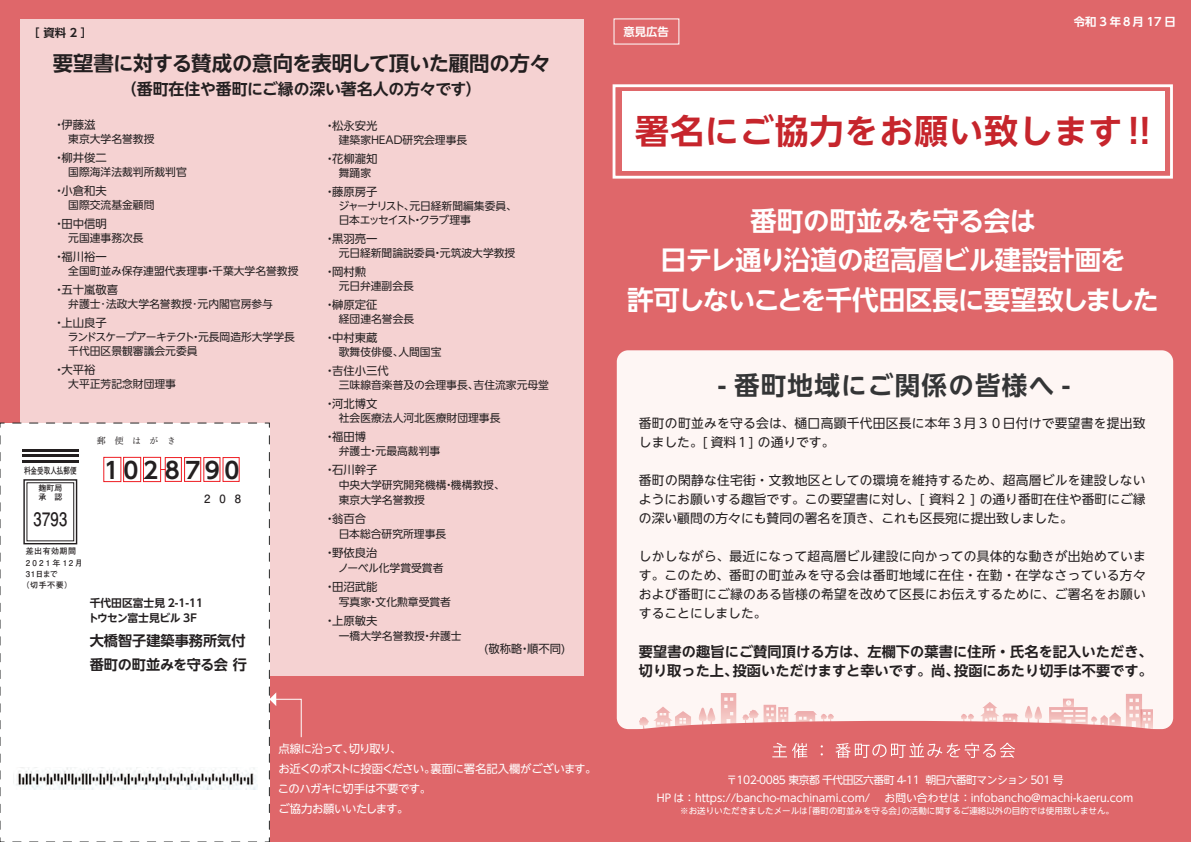
<style>
.page{position:relative;width:1191px;height:842px;background:#df676a}
.page>*{position:absolute;margin:0;border:0;box-sizing:border-box;transform-origin:0 0}
.t1{font:700 34px "AM JP UD Shin Go NT Pr 6 N De";letter-spacing:.025em;color:#c6252c}
.t2{font:700 26.6px/39px "AM JP UD Shin Go NT Pr 6 N De";letter-spacing:-.03em;color:#fff;text-align:center}
.t3{font:700 25.5px "AM JP UD Shin Go NT Pr 6 N De";letter-spacing:.05em;color:#343536}
.t4{font:700 22.7px "AM JP UD Shin Go NT Pr 6 N De";letter-spacing:.2em;color:#231f20}
.t5{font:700 20.4px "AM JP UD Shin Go NT Pr 6 N De";letter-spacing:-.02em;color:#231f20}
.t6{font:700 18.5px "Futo Go B101 Pr 5";color:#231f20;scale:.8 1}
.t7{font:700 15.9px "AM JP UD Shin Go NT Pr 6 N De";letter-spacing:-.01em;color:#231f20}
.t8{font:700 14.2px/19px "AM JP UD Shin Go NT Pr 6 N De";color:#231f20}
.t9{font:12.8px/19px "AM JP UD Shin Go NT Pr 6 N Regular";letter-spacing:.02em;color:#231f20;text-align:justify}
.t10{font:11.3px "AM JP UD Shin Go NT Pr 6 N Regular";color:#231f20}
.t11{font:11.3px/20px "AM JP UD Shin Go NT Pr 6 N Regular";letter-spacing:-.035em;color:#fff}
.t12{font:700 11.3px "AM JP UD Shin Go NT Pr 6 N De";color:#fff}
.t13{font:700 11.3px "AM JP UD Shin Go NT Pr 6 N De";color:#231f20}
.t14{font:700 11.3px "Futo Go B101 Pr 5";color:#231f20}
.t15{font:10.8px/14px "AM JP UD Shin Go NT Pr 6 N Regular";color:#231f20}
.t16{font:10.8px/18.5px "AM JP UD Shin Go NT Pr 6 N Regular";letter-spacing:-.05em;color:#fff}
.t17{font:10.8px "AM JP UD Shin Go NT Pr 6 N Regular";color:#fff}
.t18{font:10.8px/14px "AM JP UD Shin Go NT Pr 6 N Regular";letter-spacing:-.065em;color:#231f20}
.t19{font:700 10.8px/15px "AM JP UD Shin Go NT Pr 6 N De";color:#231f20}
.t20{font:700 9px "Futo Go B101 Pr 5";color:#231f20;scale:.73 1}
.t21{font:9px "Yu Mincho Std M";letter-spacing:.945em;color:#231f20}
.t22{font:8.5px "AM JP UD Shin Go NT Pr 6 N Regular";color:#fff}
.t23{font:700 8px/8.5px "Futo Go B101 Pr 5";letter-spacing:.06em;color:#231f20}
.t24{font:700 8px "Futo Go B101 Pr 5";letter-spacing:.28em;color:#231f20}
</style>
<div class="page">
<div style="left:617px;top:350px;width:556px;height:379px;background:#fef6f4;border-radius:11px"></div>
<svg style="left:632px;top:693px;width:529px;height:37px"></svg>
<div style="left:612px;top:84px;width:560px;height:95px;border:3px solid #fff"></div>
<div style="left:622px;top:91px;width:542px;height:79px;background:#fff"></div>
<div style="left:20px;top:19px;width:564px;height:657px;background:#f5d2d2"></div>
<svg style="left:772px;top:743px;width:35px;height:15px"></svg>
<svg style="left:835px;top:743px;width:180px;height:15px"></svg>
<div style="left:0;top:423px;width:269px;height:419px;background:#fff"></div>
<svg style="left:0;top:837px;width:257px;height:5px"></svg>
<svg style="left:0;top:422px;width:5px;height:407px"></svg>
<svg style="left:13px;top:422px;width:257px;height:6px"></svg>
<hr style="left:22px;top:449px;width:57px;height:2px;background:#231f20">
<hr style="left:22px;top:454px;width:57px;height:3px;background:#231f20">
<hr style="left:22px;top:460px;width:57px;height:3px;background:#231f20">
<div style="left:23px;top:479px;width:54px;height:65px;border:1px solid #231f20"></div>
<div style="left:27px;top:482px;width:47px;height:59px;border:1px solid #231f20"></div>
<div style="left:103px;top:457px;width:18px;height:25px;border:1px solid #ee1d23"></div>
<div style="left:123px;top:457px;width:18px;height:25px;border:1px solid #ee1d23"></div>
<div style="left:143px;top:457px;width:18px;height:25px;border:1px solid #ee1d23"></div>
<div style="left:165px;top:457px;width:17px;height:25px;border:1px solid #ee1d23"></div>
<div style="left:184px;top:457px;width:17px;height:25px;border:1px solid #ee1d23"></div>
<div style="left:203px;top:457px;width:17px;height:25px;border:1px solid #ee1d23"></div>
<div style="left:223px;top:457px;width:16px;height:25px;border:1px solid #ee1d23"></div>
<svg style="left:264px;top:436px;width:38px;height:406px"></svg>
<img style="left:16px;top:767px;width:242px;height:23px">
<p class="t13" style="left:28px;top:24px;width:65px">［ 資料 ２ ］</p>
<h3 class="t5" style="left:53px;top:47px;width:499px">要望書に対する賛成の意向を表明して頂いた顧問の方々</h3>
<p class="t7" style="left:121px;top:76px;width:362px">（番町在住や番町にご縁の深い著名人の方々です）</p>
<p class="t10" style="left:54px;top:116px;width:43px">・伊藤滋</p>
<p class="t15" style="left:68px;top:132px;width:88px">東京大学名誉教授</p>
<p class="t10" style="left:54px;top:149px;width:55px">・柳井俊二</p>
<p class="t15" style="left:68px;top:165px;width:120px">国際海洋法裁判所裁判官</p>
<p class="t10" style="left:54px;top:182px;width:55px">・小倉和夫</p>
<p class="t15" style="left:68px;top:198px;width:88px">国際交流基金顧問</p>
<p class="t10" style="left:54px;top:215px;width:55px">・田中信明</p>
<p class="t15" style="left:68px;top:231px;width:77px">元国連事務次長</p>
<p class="t10" style="left:54px;top:248px;width:55px">・福川裕一</p>
<p class="t15" style="left:68px;top:264px;width:232px">全国町並み保存連盟代表理事・千葉大学名誉教授</p>
<p class="t10" style="left:54px;top:281px;width:66px">・五十嵐敬喜</p>
<p class="t15" style="left:68px;top:297px;width:206px">弁護士･法政大学名誉教授･元内閣官房参与</p>
<p class="t10" style="left:54px;top:314px;width:55px">・上山良子</p>
<p class="t15" style="left:68px;top:330px;width:229px">ランドスケープアーキテクト・元長岡造形大学学長千代田区景観審議会元委員</p>
<p class="t10" style="left:54px;top:361px;width:43px">・大平裕</p>
<p class="t15" style="left:68px;top:377px;width:109px">大平正芳記念財団理事</p>
<p class="t10" style="left:324px;top:116px;width:55px">・松永安光</p>
<p class="t15" style="left:339px;top:132px;width:130px">建築家ＨＥＡＤ研究会理事長</p>
<p class="t10" style="left:324px;top:149px;width:55px">・花柳瀧知</p>
<p class="t15" style="left:339px;top:165px;width:34px">舞踊家</p>
<p class="t10" style="left:324px;top:182px;width:55px">・藤原房子</p>
<p class="t18" style="left:338px;top:198px;width:180px">ジャーナリスト、元日経新聞編集委員、日本エッセイスト・クラブ理事</p>
<p class="t10" style="left:324px;top:229px;width:55px">・黒羽亮一</p>
<p class="t15" style="left:339px;top:245px;width:178px">元日経新聞論説委員・元筑波大学教授</p>
<p class="t10" style="left:324px;top:262px;width:43px">・岡村勲</p>
<p class="t15" style="left:339px;top:278px;width:77px">元日弁連副会長</p>
<p class="t10" style="left:324px;top:295px;width:55px">・榊原定征</p>
<p class="t15" style="left:339px;top:311px;width:77px">経団連名誉会長</p>
<p class="t10" style="left:324px;top:328px;width:55px">・中村東蔵</p>
<p class="t15" style="left:339px;top:344px;width:104px">歌舞伎俳優、人間国宝</p>
<p class="t10" style="left:324px;top:361px;width:66px">・吉住小三代</p>
<p class="t15" style="left:339px;top:377px;width:212px">三味線音楽普及の会理事長、吉住流家元母堂</p>
<p class="t10" style="left:324px;top:394px;width:55px">・河北博文</p>
<p class="t15" style="left:339px;top:410px;width:163px">社会医療法人河北医療財団理事長</p>
<p class="t10" style="left:324px;top:427px;width:43px">・福田博</p>
<p class="t15" style="left:339px;top:443px;width:103px">弁護士・元最高裁判事</p>
<p class="t10" style="left:324px;top:460px;width:55px">・石川幹子</p>
<p class="t15" style="left:339px;top:477px;width:167px;line-height:15px">中央大学研究開発機構・機構教授、東京大学名誉教授</p>
<p class="t10" style="left:324px;top:509px;width:43px">・翁百合</p>
<p class="t15" style="left:339px;top:526px;width:109px">日本総合研究所理事長</p>
<p class="t10" style="left:324px;top:543px;width:55px">・野依良治</p>
<p class="t15" style="left:338px;top:560px;width:107px">ノーベル化学賞受賞者</p>
<p class="t10" style="left:324px;top:577px;width:55px">・田沼武能</p>
<p class="t15" style="left:339px;top:594px;width:114px">写真家・文化勲章受賞者</p>
<p class="t10" style="left:324px;top:611px;width:55px">・上原敏夫</p>
<p class="t15" style="left:339px;top:628px;width:124px">一橋大学名誉教授・弁護士</p>
<p class="t21" style="left:97px;top:434px;width:81px">郵便はがき</p>
<h3 class="t4" style="left:104px;top:452px;width:137px">1028790</h3>
<p class="t14" style="left:204px;top:490px;width:39px">208</p>
<p class="t20" style="left:24px;top:464px;width:74px">料金受取人払郵便</p>
<p class="t23" style="left:38px;top:484px;width:25px">麹町局承　認</p>
<h3 class="t6" style="left:34px;top:504px;width:44px">3793</h3>
<p class="t23" style="left:26px;top:546px;width:52px">差出有効期間</p>
<p class="t24" style="left:26px;top:556px;width:59px">2021年12月</p>
<p class="t23" style="left:26px;top:569px;width:34px">31日まで</p>
<p class="t23" style="left:22px;top:580px;width:52px">（切手不要）</p>
<p class="t19" style="left:88px;top:595px;width:117px">千代田区富士見 2-1-11トウセン富士見ビル 3F</p>
<p class="t8" style="left:90px;top:628px;width:159px;line-height:24px">大橋智子建築事務所気付番町の町並みを守る会 行</p>
<p class="t10" style="left:484px;top:640px;width:83px">(敬称略・順不同)</p>
<p class="t11" style="left:278px;top:738px;width:320px">点線に沿って、切り取り、<br>お近くのポストに投函ください。裏面に署名記入欄がございます。このハガキに切手は不要です。<br>ご協力お願いいたします。</p>
<p class="t12" style="left:623px;top:23px;width:47px">意見広告</p>
<p class="t12" style="left:1074px;top:13px;width:103px">令和 3 年８月 17 日</p>
<h1 class="t1" style="left:635px;top:103px;width:516px">署名にご協力をお願い致します !!</h1>
<h2 class="t2" style="left:627px;top:201px;width:534px">番町の町並みを守る会は<br>日テレ通り沿道の超高層ビル建設計画を<br>許可しないことを千代田区長に要望致しました</h2>
<h3 class="t3" style="left:718px;top:364px;width:354px">- 番町地域にご関係の皆様へ -</h3>
<p class="t9" style="left:639px;top:413px;width:508px">番町の町並みを守る会は、樋口高顕千代田区長に本年３月３０日付けで要望書を提出致しました。[ 資料１] の通りです。</p>
<p class="t9" style="left:639px;top:470px;width:508px">番町の閑静な住宅街・文教地区としての環境を維持するため、超高層ビルを建設しないようにお願いする趣旨です。この要望書に対し、[ 資料２ ] の通り番町在住や番町にご縁の深い顧問の方々にも賛同の署名を頂き、これも区長宛に提出致しました。</p>
<p class="t9" style="left:639px;top:546px;width:508px">しかしながら、最近になって超高層ビル建設に向かっての具体的な動きが出始めています。このため、番町の町並みを守る会は番町地域に在住・在勤・在学なさっている方々および番町にご縁のある皆様の希望を改めて区長にお伝えするために、ご署名をお願いすることにしました。</p>
<p class="t8" style="left:639px;top:642px;width:515px">要望書の趣旨にご賛同頂ける方は、左欄下の葉書に住所・氏名を記入いただき、切り取った上、投函いただけますと幸いです。尚、投函にあたり切手は不要です。</p>
<p class="t16" style="left:656px;top:770px;width:408px;text-indent:70px">〒102-0085 東京都 千代田区六番町 4-11 朝日六番町マンション 501 号<br>HP は：https://bancho-machinami.com/</p>
<p class="t17" style="left:884px;top:789px;width:250px">お問い合わせは：infobancho@machi-kaeru.com</p>
<p class="t22" style="left:680px;top:804px;width:435px">※お送りいただきましたメールは「番町の町並みを守る会」の活動に関するご連絡以外の目的では使用致しません。</p>
</div>
